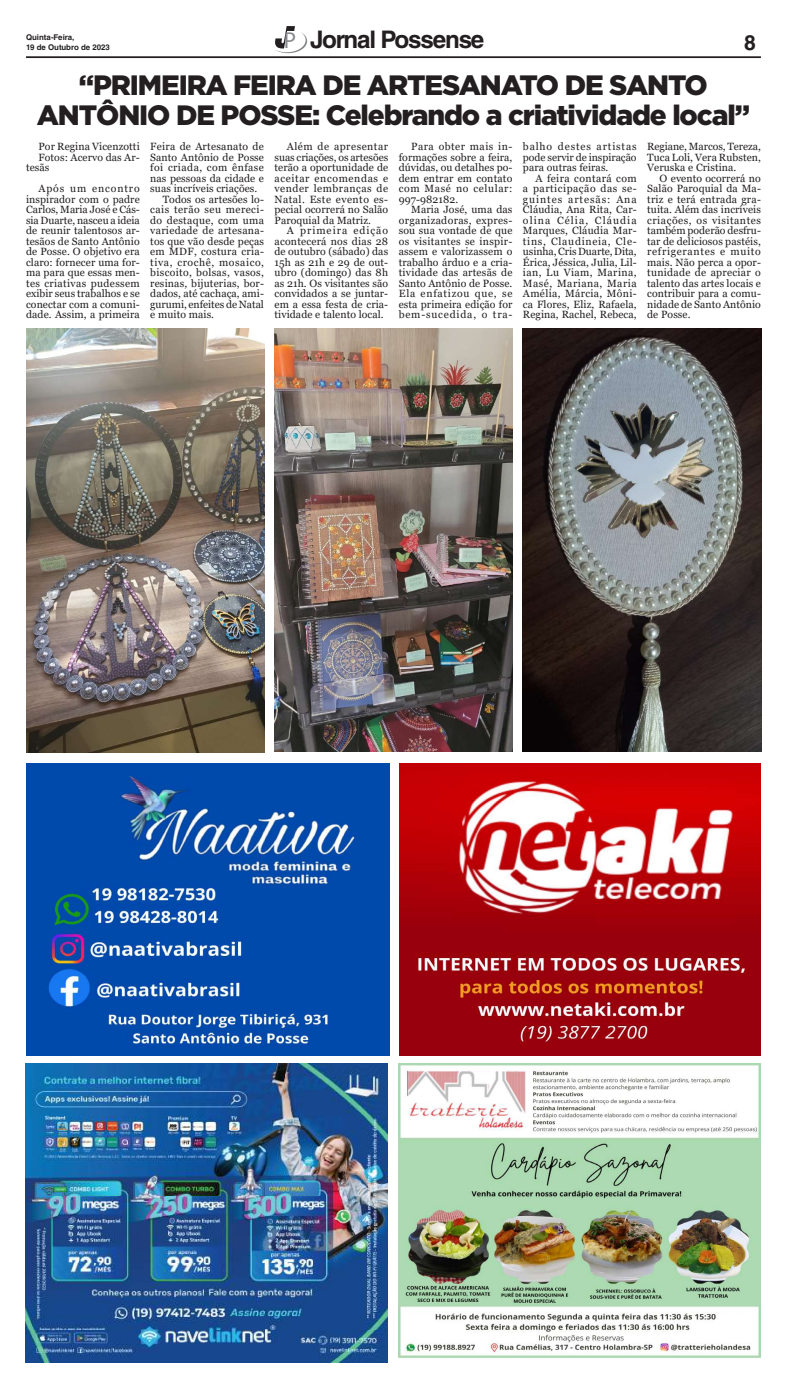
<style>
.page{position:relative;width:787px;height:1389px;background:#fff}
.page>*{position:absolute;margin:0;border:0;box-sizing:border-box;transform-origin:0 0}
.t1{font:900 28px/30.6px "Gotham";letter-spacing:-.04em;color:#231f20;text-align:center}
.t2{font:700 24.24px "Helvetica LT Std";letter-spacing:-.05em;color:#231f20}
.t3{font:700 21px "Helvetica LT Std";color:#231f20}
.t4{font:10.5px/10.5px "Georgia";letter-spacing:.01em;color:#231f20;text-align:justify}
.t5{font:10.5px "Georgia";letter-spacing:.03em;color:#231f20}
.t6{font:10.5px "Georgia";letter-spacing:.05em;color:#231f20}
.t7{font:10.5px "Georgia";letter-spacing:.04em;color:#231f20}
.t8{font:10.5px "Georgia";letter-spacing:.045em;color:#231f20}
.t9{font:700 7.88px/9.5px "Helvetica LT Std";color:#231f20}
.s1{font-family:"Myriad Pro";font-weight:400;font-size:23.01px;color:#86888b}
</style>
<div class="page">
<hr style="left:26px;top:56px;width:734px;height:2px;background:#231f20">
<svg style="left:275px;top:26px;width:32px;height:27px"></svg>
<img style="left:25px;top:1064px;width:362px;height:299px">
<img style="left:398px;top:1064px;width:362px;height:294px">
<img style="left:27px;top:764px;width:362px;height:291px">
<img style="left:399px;top:764px;width:361px;height:291px">
<img style="left:274px;top:329px;width:238px;height:423px">
<img style="left:522px;top:329px;width:239px;height:423px">
<img style="left:26px;top:329px;width:238px;height:423px">
<p class="t9" style="left:26px;top:33px;width:85px">Quinta-Feira,<br>19 de Outubro de 2023</p>
<h2 class="t2" style="left:283px;top:25px;width:202px"><span class="s1">P</span> Jornal Possense</h2>
<h3 class="t3" style="left:743px;top:30px;width:13px">8</h3>
<h1 class="t1" style="left:37px;top:69px;width:714px">“PRIMEIRA FEIRA DE ARTESANATO DE SANTO<br>ANTÔNIO DE POSSE: Celebrando a criatividade local”</h1>
<p class="t4" style="left:38px;top:142px;width:103px">Por Regina Vicenzotti</p>
<p class="t4" style="left:38px;top:152px;width:103px">Fotos: Acervo das Ar-</p>
<p class="t4" style="left:26px;top:163px;width:25px">tesãs</p>
<p class="t4" style="left:26px;top:184px;width:115px;text-indent:12px">Após um encontro inspirador com o padre Carlos, Maria José e Cás&shy;sia Duarte, nasceu a ideia de reunir talentosos ar&shy;tesãos de Santo Antônio de Posse. O objetivo era claro: fornecer uma for&shy;ma para que essas men&shy;tes criativas pudessem exibir seus trabalhos e se conectar com a comuni&shy;dade. Assim, a primeira</p>
<p class="t4" style="left:150px;top:142px;width:115px">Feira de Artesanato de</p>
<p class="t4" style="left:150px;top:152px;width:115px">Santo Antônio de Posse</p>
<p class="t7" style="left:150px;top:161px;width:115px">foi criada, com ênfase</p>
<p class="t4" style="left:150px;top:173px;width:115px">nas pessoas da cidade e</p>
<p class="t4" style="left:150px;top:184px;width:109px">suas incríveis criações.</p>
<p class="t4" style="left:163px;top:194px;width:103px">Todos os artesões lo-</p>
<p class="t8" style="left:150px;top:203px;width:115px">cais terão seu mereci-</p>
<p class="t5" style="left:150px;top:214px;width:115px">do destaque, com uma</p>
<p class="t4" style="left:150px;top:226px;width:115px">variedade de artesana-</p>
<p class="t4" style="left:150px;top:236px;width:115px">tos que vão desde peças</p>
<p class="t4" style="left:150px;top:247px;width:115px">em MDF, costura cria-</p>
<p class="t6" style="left:150px;top:256px;width:115px">tiva, crochê, mosaico,</p>
<p class="t5" style="left:150px;top:266px;width:115px">biscoito, bolsas, vasos,</p>
<p class="t4" style="left:150px;top:278px;width:115px">resinas, bijuterias, bor-</p>
<p class="t4" style="left:150px;top:289px;width:115px">dados, até cachaça, ami-</p>
<p class="t4" style="left:150px;top:299px;width:115px">gurumi, enfeites de Natal</p>
<p class="t4" style="left:150px;top:310px;width:65px">e muito mais.</p>
<p class="t4" style="left:274px;top:142px;width:115px;text-indent:12px">Além de apresentar suas criações, os artesões terão a oportunidade de aceitar encomendas e vender lembranças de Natal. Este evento es&shy;pecial ocorrerá no Salão Paroquial da Matriz.</p>
<p class="t4" style="left:274px;top:226px;width:115px;text-indent:12px">A primeira edição acontecerá nos dias 28 de outubro (sábado) das 15h as 21h e 29 de out&shy;ubro (domingo) das 8h as 21h. Os visitantes são convidados a se juntar&shy;em a essa festa de cria&shy;tividade e talento local.</p>
<p class="t4" style="left:398px;top:142px;width:115px;text-indent:12px">Para obter mais in&shy;formações sobre a feira, dúvidas, ou detalhes po&shy;dem entrar em contato com Masé no celular:<br>997-982182.</p>
<p class="t4" style="left:398px;top:205px;width:115px;text-indent:12px">Maria José, uma das organizadoras, expres&shy;sou sua vontade de que os visitantes se inspir&shy;assem e valorizassem o trabalho árduo e a cria&shy;tividade das artesãs de Santo Antônio de Posse.<br>Ela enfatizou que, se esta primeira edição for bem-sucedida, o tra-</p>
<p class="t4" style="left:522px;top:142px;width:115px">balho destes artistas pode servir de inspiração para outras feiras.</p>
<p class="t4" style="left:522px;top:173px;width:115px;text-indent:12px">A feira contará com a participação das se&shy;guintes artesãs: Ana Cláudia, Ana Rita, Car&shy;olina Célia, Cláudia Marques, Cláudia Mar&shy;tins, Claudineia, Cle&shy;usinha, Cris Duarte, Dita, Érica, Jéssica, Julia, Lil&shy;ian, Lu Viam, Marina, Masé, Mariana, Maria Amélia, Márcia, Môni&shy;ca Flores, Eliz, Rafaela, Regina, Rachel, Rebeca,</p>
<p class="t4" style="left:647px;top:142px;width:115px">Regiane, Marcos, Tereza, Tuca Loli, Vera Rubsten, Veruska e Cristina.</p>
<p class="t4" style="left:647px;top:173px;width:115px;text-indent:12px">O evento ocorrerá no Salão Paroquial da Ma&shy;triz e terá entrada gra&shy;tuita. Além das incríveis criações, os visitantes também poderão desfru&shy;tar de deliciosos pastéis, refrigerantes e muito mais. Não perca a opor&shy;tunidade de apreciar o talento das artes locais e contribuir para a comu&shy;nidade de Santo Antônio de Posse.</p>
</div>
